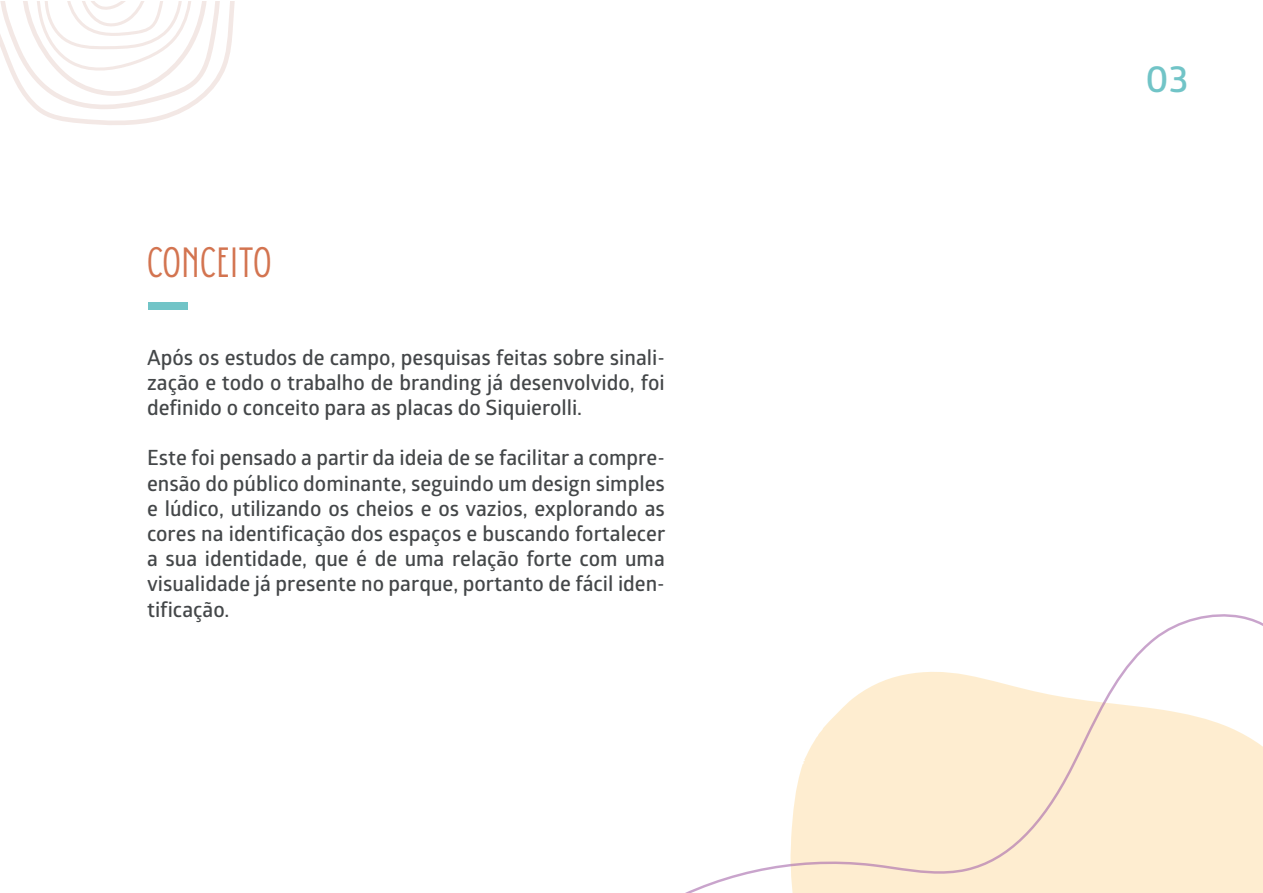
<style>
.page{position:relative;width:1263px;height:893px;background:#fff}
.page>*{position:absolute;margin:0;border:0;box-sizing:border-box;transform-origin:0 0}
.t1{font:42.3px "Donau Uppercase Neue";letter-spacing:-.005em;color:#d37450}
.t2{font:37.5px "Glober Semi Bold Free";color:#71c4c7}
.t3{font:21px/25.2px "Glober Semi Bold Free";color:#444749;text-align:justify}
</style>
<div class="page">
<svg style="left:685px;top:614px;width:578px;height:279px;fill:#feedd0"></svg>
<svg style="left:0;top:1px;width:235px;height:124px"></svg>
<div style="left:148px;top:302px;width:40px;height:8px;background:#71c4c7"></div>
<h1 class="t1" style="left:147px;top:237px;width:126px">CONCEITO</h1>
<p class="t3" style="left:147px;top:344px;width:519px">Após os estudos de campo, pesquisas feitas sobre sinali&shy;zação e todo o trabalho de branding já desenvolvido, foi definido o conceito para as placas do Siquierolli.</p>
<p class="t3" style="left:147px;top:445px;width:520px">Este foi pensado a partir da ideia de se facilitar a compre&shy;ensão do público dominante, seguindo um design simples e lúdico, utilizando os cheios e os vazios, explorando as cores na identificação dos espaços e buscando fortalecer a sua identidade, que é de uma relação forte com uma visualidade já presente no parque, portanto de fácil iden&shy;tificação.</p>
<h2 class="t2" style="left:1145px;top:53px;width:44px">03</h2>
</div>
